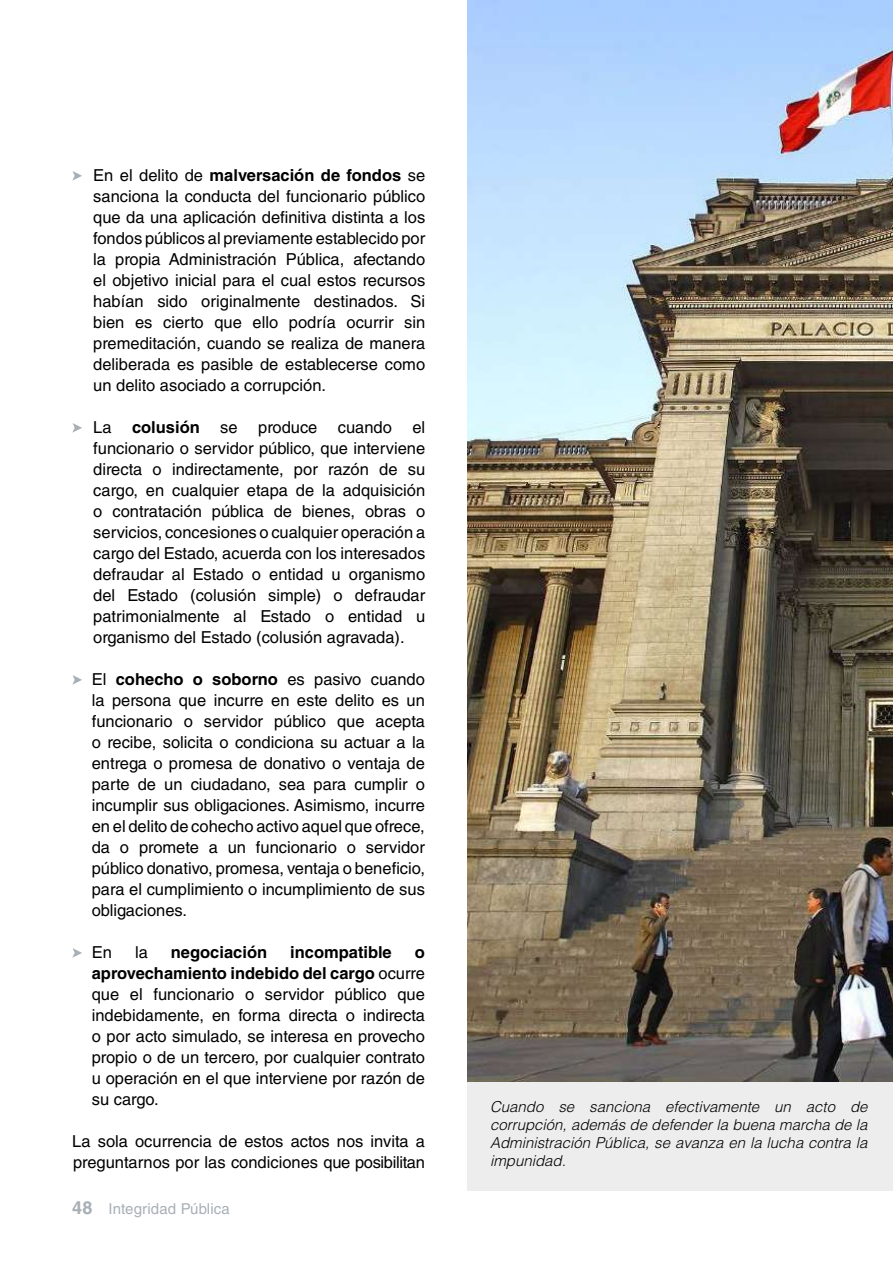
<style>
.page{position:relative;width:893px;height:1263px;background:#fff}
.page>*{position:absolute;margin:0;border:0;box-sizing:border-box;transform-origin:0 0}
.t1{font:16.5px/21px "Helvetica LT Std";color:#000;text-align:justify}
.t2{font:700 16.5px "Helvetica LT Std";color:#000}
.t3{font:italic 300 15px/18px "Helvetica LT Std";color:#000;text-align:justify}
.t4{font:15px "Helvetica LT Std";letter-spacing:.01em;color:#a8afb5}
.s1{font-weight:700}
.s2{font-weight:700;font-size:18px}
</style>
<div class="page">
<svg style="left:72px;top:171px;width:10px;height:10px"></svg>
<svg style="left:72px;top:423px;width:10px;height:10px"></svg>
<svg style="left:72px;top:675px;width:10px;height:10px"></svg>
<svg style="left:72px;top:948px;width:10px;height:10px"></svg>
<div style="left:468px;top:0;width:425px;height:1191px;background:#ededed"></div>
<img style="left:468px;top:0;width:425px;height:1081px">
<p class="t1" style="left:93px;top:164px;width:333px">En el delito de <span class="s1">malversación de fondos</span> se sanciona la conducta del funcionario público que da una aplicación definitiva distinta a los fondos públicos al previamente establecido por la propia Administración Pública, afectando el objetivo inicial para el cual estos recursos habían sido originalmente destinados. Si bien es cierto que ello podría ocurrir sin premeditación, cuando se realiza de manera deliberada es pasible de establecerse como un delito asociado a corrupción.</p>
<p class="t1" style="left:93px;top:416px;width:333px">La <span class="s1">colusión</span> se produce cuando el funcionario o servidor público, que interviene directa o indirectamente, por razón de su cargo, en cualquier etapa de la adquisición o contratación pública de bienes, obras o servicios, concesiones o cualquier operación a cargo del Estado, acuerda con los interesados defraudar al Estado o entidad u organismo del Estado (colusión simple) o defraudar patrimonialmente al Estado o entidad u organismo del Estado (colusión agravada).</p>
<p class="t1" style="left:92px;top:668px;width:335px">El <span class="s1">cohecho o soborno</span> es pasivo cuando la persona que incurre en este delito es un funcionario o servidor público que acepta o recibe, solicita o condiciona su actuar a la entrega o promesa de donativo o ventaja de parte de un ciudadano, sea para cumplir o incumplir sus obligaciones. Asimismo, incurre en el delito de cohecho activo aquel que ofrece, da o promete a un funcionario o servidor público donativo, promesa, ventaja o beneficio, para el cumplimiento o incumplimiento de sus obligaciones.</p>
<p class="t1" style="left:92px;top:941px;width:22px">En</p>
<p class="t1" style="left:135px;top:941px;width:14px">la</p>
<p class="t2" style="left:171px;top:942px;width:98px">negociación</p>
<p class="t2" style="left:290px;top:942px;width:103px">incompatible</p>
<p class="t1" style="left:92px;top:941px;width:335px;text-indent:323px"><span class="s1">o aprovechamiento indebido del cargo</span> ocurre que el funcionario o servidor público que indebidamente, en forma directa o indirecta o por acto simulado, se interesa en provecho propio o de un tercero, por cualquier contrato u operación en el que interviene por razón de su cargo.</p>
<p class="t1" style="left:72px;top:1130px;width:354px">La sola ocurrencia de estos actos nos invita a preguntarnos por las condiciones que posibilitan</p>
<p class="t4" style="left:72px;top:1200px;width:159px"><span class="s2">48</span> Integridad Pública</p>
<p class="t3" style="left:490px;top:1098px;width:379px">Cuando se sanciona efectivamente un acto de corrupción, además de defender la buena marcha de la Administración Pública, se avanza en la lucha contra la impunidad.</p>
</div>
